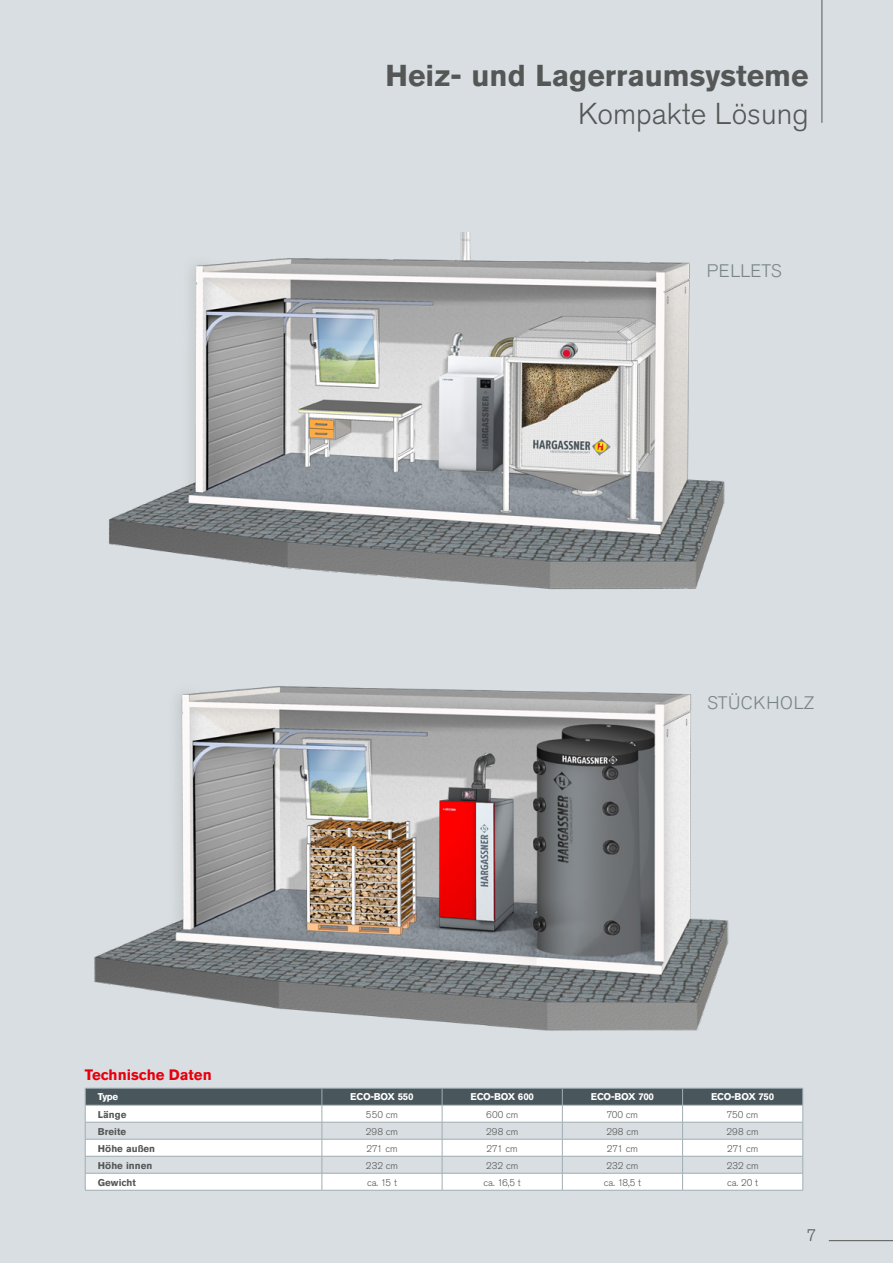
<style>
.page{position:relative;width:893px;height:1263px;background:#d8dee1}
.page>*{position:absolute;margin:0;border:0;box-sizing:border-box;transform-origin:0 0}
.t1{font:700 30px "Akzidenz Grotesk Pro";color:#555756}
.t2{font:300 30px "Akzidenz Grotesk Pro";color:#555756}
.t3{font:300 18px "Akzidenz Grotesk Pro";letter-spacing:.02em;color:#7a8487}
.t4{font:300 18px "Akzidenz Grotesk Pro";color:#7a8487}
.t5{font:300 16.5px "Akzidenz Grotesk Pro";color:#49565b}
.t6{font:700 15px "Akzidenz Grotesk Pro";color:#e7000e}
.t7{font:300 9.75px "Akzidenz Grotesk Pro";color:#555756}
.t8{font:700 9.75px "Akzidenz Grotesk Pro";letter-spacing:-.03em;color:#fff}
.t9{font:700 9.75px "Akzidenz Grotesk Pro";color:#555756}
</style>
<div class="page">
<hr style="left:821px;top:0;width:1px;height:123px;background:#555756">
<img style="left:108px;top:233px;width:617px;height:357px">
<img style="left:94px;top:686px;width:635px;height:345px">
<svg style="left:85px;top:1088px;width:718px;height:102px"></svg>
<hr style="left:85px;top:1190px;width:237px;height:1px;background:#a1aeb4">
<hr style="left:322px;top:1190px;width:120px;height:1px;background:#a1aeb4">
<hr style="left:442px;top:1190px;width:120px;height:1px;background:#a1aeb4">
<hr style="left:562px;top:1190px;width:121px;height:1px;background:#a1aeb4">
<hr style="left:683px;top:1190px;width:120px;height:1px;background:#a1aeb4">
<hr style="left:829px;top:1240px;width:64px;height:1px;background:#555756">
<h1 class="t1" style="left:386px;top:56px;width:424px">Heiz- und Lagerraumsysteme</h1>
<h1 class="t2" style="left:578px;top:94px;width:232px">Kompakte Lösung</h1>
<h2 class="t4" style="left:707px;top:259px;width:76px">PELLETS</h2>
<h3 class="t6" style="left:85px;top:1065px;width:128px">Technische Daten</h3>
<h2 class="t3" style="left:707px;top:691px;width:109px">STÜCKHOLZ</h2>
<p class="t8" style="left:98px;top:1090px;width:22px">Type</p>
<p class="t8" style="left:350px;top:1090px;width:65px">ECO-BOX 550</p>
<p class="t8" style="left:470px;top:1090px;width:65px">ECO-BOX 600</p>
<p class="t8" style="left:591px;top:1090px;width:65px">ECO-BOX 700</p>
<p class="t8" style="left:711px;top:1090px;width:65px">ECO-BOX 750</p>
<p class="t9" style="left:98px;top:1108px;width:30px">Länge</p>
<p class="t7" style="left:366px;top:1108px;width:34px">550 cm</p>
<p class="t7" style="left:486px;top:1108px;width:34px">600 cm</p>
<p class="t7" style="left:607px;top:1108px;width:33px">700 cm</p>
<p class="t7" style="left:727px;top:1108px;width:33px">750 cm</p>
<p class="t9" style="left:98px;top:1125px;width:30px">Breite</p>
<p class="t7" style="left:366px;top:1125px;width:34px">298 cm</p>
<p class="t7" style="left:486px;top:1125px;width:34px">298 cm</p>
<p class="t7" style="left:606px;top:1125px;width:34px">298 cm</p>
<p class="t7" style="left:727px;top:1125px;width:34px">298 cm</p>
<p class="t9" style="left:98px;top:1142px;width:59px">Höhe außen</p>
<p class="t7" style="left:366px;top:1142px;width:33px">271 cm</p>
<p class="t7" style="left:487px;top:1142px;width:33px">271 cm</p>
<p class="t7" style="left:607px;top:1142px;width:33px">271 cm</p>
<p class="t7" style="left:727px;top:1142px;width:33px">271 cm</p>
<p class="t9" style="left:98px;top:1159px;width:56px">Höhe innen</p>
<p class="t7" style="left:366px;top:1159px;width:34px">232 cm</p>
<p class="t7" style="left:486px;top:1159px;width:34px">232 cm</p>
<p class="t7" style="left:606px;top:1159px;width:34px">232 cm</p>
<p class="t7" style="left:727px;top:1159px;width:34px">232 cm</p>
<p class="t9" style="left:98px;top:1176px;width:39px">Gewicht</p>
<p class="t7" style="left:367px;top:1176px;width:31px">ca. 15 t</p>
<p class="t7" style="left:484px;top:1176px;width:39px">ca. 16,5 t</p>
<p class="t7" style="left:604px;top:1176px;width:39px">ca. 18,5 t</p>
<p class="t7" style="left:727px;top:1176px;width:32px">ca. 20 t</p>
<h3 class="t5" style="left:807px;top:1224px;width:11px">7</h3>
</div>
